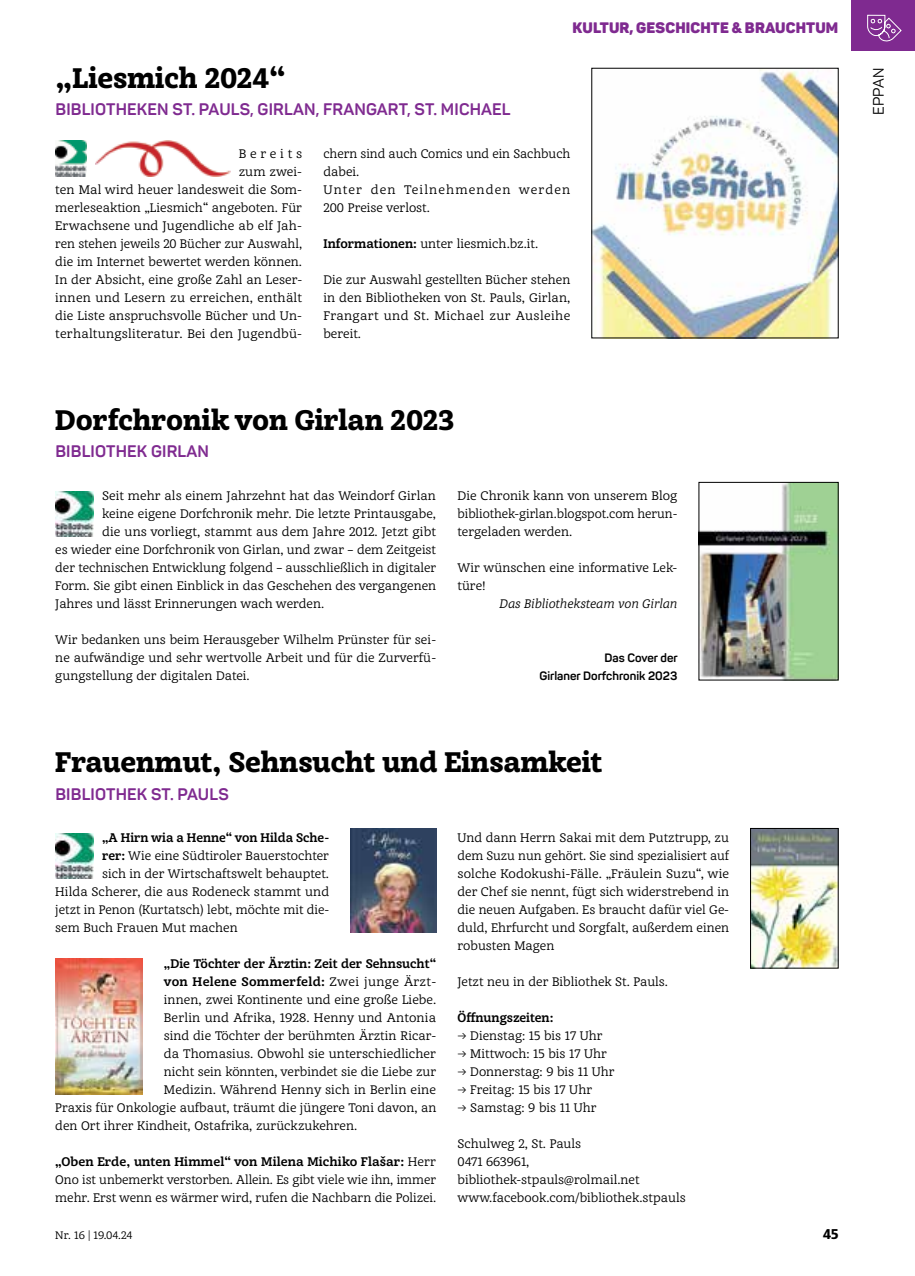
<style>
.page{position:relative;width:915px;height:1276px;background:#fff}
.page>*{position:absolute;margin:0;border:0;box-sizing:border-box;transform-origin:0 0}
.t1{font:900 27px "Achille IIFY";color:#000}
.t2{font:700 16.5px "Panton";letter-spacing:.01em;color:#7f2a90}
.t3{font:900 15px "Panton";letter-spacing:.01em;color:#7f2a90}
.t4{font:15px "Panton";letter-spacing:.01em;color:#000}
.t5{font:900 13.5px "Achille IIFY";color:#000}
.t6{font:12px/18px "Achille IIFY";color:#000;text-align:justify}
.t7{font:700 12px "Achille IIFY";color:#000}
.t8{font:700 12px/18px "Panton";color:#000;text-align:right}
.t9{font:700 12px "Achille IIFY";letter-spacing:.025em;color:#000}
.t10{font:italic 12px "Achille IIFY";color:#000}
.t11{font:10.5px "Achille IIFY";color:#000}
.s1{font-weight:700}
.s2{font-weight:400}
.s3{font-family:"Panton"}
</style>
<div class="page">
<img style="left:700px;top:484px;width:136px;height:194px">
<img style="left:55px;top:491px;width:39px;height:45px">
<img style="left:593px;top:70px;width:243px;height:266px">
<img style="left:55px;top:140px;width:31px;height:36px">
<img style="left:96px;top:140px;width:134px;height:36px">
<img style="left:55px;top:833px;width:39px;height:45px">
<img style="left:752px;top:830px;width:84px;height:136px">
<div style="left:750px;top:828px;width:88px;height:140px;border:1px solid #000"></div>
<img style="left:55px;top:958px;width:87px;height:136px">
<img style="left:350px;top:828px;width:86px;height:104px">
<div style="left:850px;top:0;width:64px;height:51px;background:#7f2a90"></div>
<svg style="left:867px;top:15px;width:34px;height:27px"></svg>
<h1 class="t1" style="left:55px;top:59px;width:232px">„Liesmich 2024“</h1>
<h2 class="t2" style="left:55px;top:99px;width:456px">BIBLIOTHEKEN ST. PAULS, GIRLAN, FRANGART, ST. MICHAEL</h2>
<p class="t3" style="left:572px;top:18px;width:267px">KULTUR, GESCHICHTE &amp; BRAUCHTUM</p>
<p class="t6" style="left:55px;top:144px;width:248px;text-align:right">Bereits<br>zum zwei-<br>ten Mal wird heuer landesweit die Som&shy;merleseaktion „Liesmich“ angeboten. Für Erwachsene und Jugendliche ab elf Jah&shy;ren stehen jeweils 20 Bücher zur Auswahl, die im Internet bewertet werden können.<br>In der Absicht, eine große Zahl an Leser&shy;innen und Lesern zu erreichen, enthält die Liste anspruchsvolle Bücher und Un&shy;terhaltungsliteratur. Bei den Jugendbü-</p>
<p class="t6" style="left:323px;top:144px;width:248px;text-align:left">chern sind auch Comics und ein Sachbuch dabei.<br>Unter den Teilnehmenden werden<br>200 Preise verlost.</p>
<p class="t6" style="left:323px;top:234px;width:216px"><span class="s1">Informationen:</span> unter liesmich.bz.it.</p>
<p class="t6" style="left:323px;top:270px;width:248px">Die zur Auswahl gestellten Bücher stehen in den Bibliotheken von St. Pauls, Girlan, Frangart und St. Michael zur Ausleihe bereit.</p>
<h1 class="t1" style="left:55px;top:401px;width:400px">Dorfchronik von Girlan 2023</h1>
<h2 class="t2" style="left:55px;top:441px;width:155px">BIBLIOTHEK GIRLAN</h2>
<p class="t6" style="left:102px;top:486px;width:335px">Seit mehr als einem Jahrzehnt hat das Weindorf Girlan</p>
<p class="t6" style="left:102px;top:504px;width:335px">keine eigene Dorfchronik mehr. Die letzte Printausgabe,</p>
<p class="t6" style="left:102px;top:522px;width:335px">die uns vorliegt, stammt aus dem Jahre 2012. Jetzt gibt</p>
<p class="t6" style="left:55px;top:540px;width:382px">es wieder eine Dorfchronik von Girlan, und zwar – dem Zeitgeist</p>
<p class="t6" style="left:55px;top:558px;width:382px">der technischen Entwicklung folgend – ausschließlich in digitaler</p>
<p class="t6" style="left:55px;top:576px;width:382px">Form. Sie gibt einen Einblick in das Geschehen des vergangenen</p>
<p class="t6" style="left:55px;top:594px;width:270px">Jahres und lässt Erinnerungen wach werden.</p>
<p class="t6" style="left:55px;top:630px;width:382px">Wir bedanken uns beim Herausgeber Wilhelm Prünster für sei&shy;ne aufwändige und sehr wertvolle Arbeit und für die Zurverfü&shy;gungstellung der digitalen Datei.</p>
<p class="t6" style="left:457px;top:486px;width:221px">Die Chronik kann von unserem Blog bibliothek-girlan.blogspot.com herun&shy;tergeladen werden.</p>
<p class="t6" style="left:457px;top:558px;width:221px">Wir wünschen eine informative Lek&shy;türe!</p>
<p class="t10" style="left:499px;top:596px;width:179px">Das Bibliotheksteam von Girlan</p>
<p class="t8" style="left:539px;top:649px;width:140px">Das Cover der<br>Girlaner Dorfchronik 2023</p>
<h1 class="t1" style="left:55px;top:743px;width:548px">Frauenmut, Sehnsucht und Einsamkeit</h1>
<h2 class="t2" style="left:55px;top:783px;width:175px">BIBLIOTHEK ST. PAULS</h2>
<p class="t7" style="left:102px;top:829px;width:228px">„A Hirn wia a Henne“ von Hilda Sche-</p>
<p class="t6" style="left:102px;top:846px;width:228px"><span class="s1">rer:</span> Wie eine Südtiroler Bauerstochter</p>
<p class="t6" style="left:102px;top:864px;width:228px">sich in der Wirtschaftswelt behauptet.</p>
<p class="t6" style="left:55px;top:882px;width:275px">Hilda Scherer, die aus Rodeneck stammt und</p>
<p class="t6" style="left:55px;top:900px;width:275px">jetzt in Penon (Kurtatsch) lebt, möchte mit die-</p>
<p class="t6" style="left:55px;top:918px;width:184px">sem Buch Frauen Mut machen</p>
<p class="t7" style="left:164px;top:955px;width:274px">„Die Töchter der Ärztin: Zeit der Sehnsucht“</p>
<p class="t9" style="left:164px;top:973px;width:274px">von Helene Sommerfeld: <span class="s2">Zwei junge Ärzt-</span></p>
<p class="t6" style="left:164px;top:990px;width:274px">innen, zwei Kontinente und eine große Liebe.</p>
<p class="t6" style="left:164px;top:1008px;width:274px">Berlin und Afrika, 1928. Henny und Antonia</p>
<p class="t6" style="left:164px;top:1026px;width:274px">sind die Töchter der berühmten Ärztin Ricar-</p>
<p class="t6" style="left:164px;top:1044px;width:274px">da Thomasius. Obwohl sie unterschiedlicher</p>
<p class="t6" style="left:164px;top:1062px;width:274px">nicht sein könnten, verbindet sie die Liebe zur</p>
<p class="t6" style="left:164px;top:1080px;width:273px">Medizin. Während Henny sich in Berlin eine</p>
<p class="t6" style="left:55px;top:1098px;width:382px">Praxis für Onkologie aufbaut, träumt die jüngere Toni davon, an</p>
<p class="t6" style="left:55px;top:1116px;width:303px">den Ort ihrer Kindheit, Ostafrika, zurückzukehren.</p>
<p class="t6" style="left:55px;top:1152px;width:382px"><span class="s1">„Oben Erde, unten Himmel“ von Milena Michiko Flašar:</span> Herr Ono ist unbemerkt verstorben. Allein. Es gibt viele wie ihn, immer mehr. Erst wenn es wärmer wird, rufen die Nachbarn die Polizei.</p>
<p class="t11" style="left:55px;top:1227px;width:79px">Nr. 16 | 19.04.24</p>
<p class="t6" style="left:457px;top:828px;width:273px">Und dann Herrn Sakai mit dem Putztrupp, zu dem Suzu nun gehört. Sie sind spezialisiert auf solche Kodokushi-Fälle. „Fräulein Suzu“, wie der Chef sie nennt, fügt sich widerstrebend in die neuen Aufgaben. Es braucht dafür viel Ge&shy;duld, Ehrfurcht und Sorgfalt, außerdem einen robusten Magen</p>
<p class="t6" style="left:457px;top:972px;width:212px">Jetzt neu in der Bibliothek St. Pauls.</p>
<p class="t7" style="left:457px;top:1009px;width:98px">Öffnungszeiten:</p>
<p class="t6" style="left:457px;top:1026px;width:147px"><span class="s3">→</span> Dienstag: 15 bis 17 Uhr</p>
<p class="t6" style="left:457px;top:1044px;width:151px"><span class="s3">→</span> Mittwoch: 15 bis 17 Uhr</p>
<p class="t6" style="left:457px;top:1062px;width:159px"><span class="s3">→</span> Donnerstag: 9 bis 11 Uhr</p>
<p class="t6" style="left:457px;top:1080px;width:136px"><span class="s3">→</span> Freitag: 15 bis 17 Uhr</p>
<p class="t6" style="left:457px;top:1098px;width:141px"><span class="s3">→</span> Samstag: 9 bis 11 Uhr</p>
<p class="t6" style="left:457px;top:1134px;width:229px;text-align:left">Schulweg 2, St. Pauls<br>0471 663961, bibliothek-stpauls@rolmail.net www.facebook.com/bibliothek.stpauls</p>
<p class="t5" style="left:822px;top:1224px;width:17px">45</p>
<p class="t4" style="left:869px;top:115px;width:49px;rotate:-90deg">EPPAN</p>
</div>
